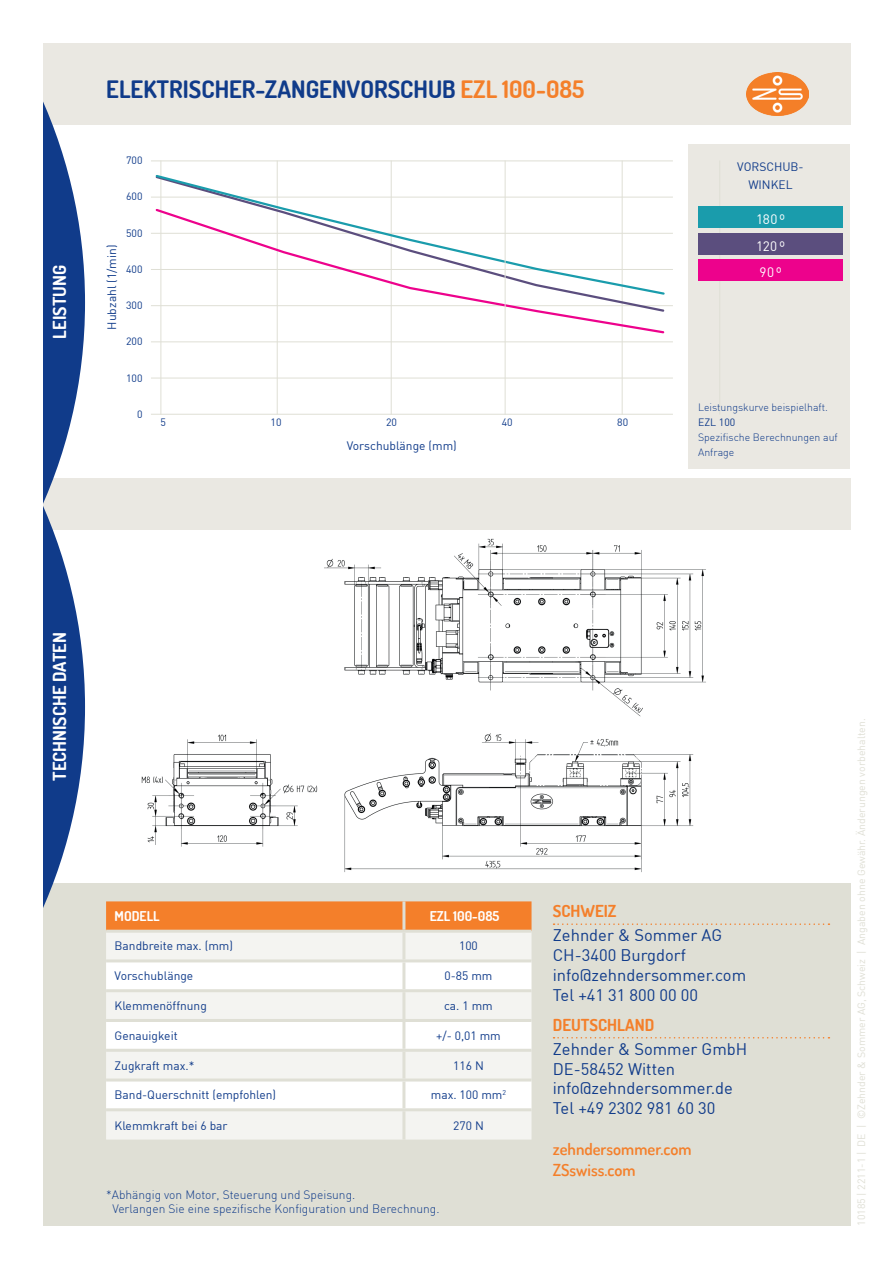
<style>
.page{position:relative;width:893px;height:1263px;background:#fff}
.page>*{position:absolute;margin:0;border:0;box-sizing:border-box;transform-origin:0 0}
.t1{font:700 24px "Dosis";color:#103b8a}
.t2{font:700 18px "Dosis";color:#fff}
.t3{font:16.5px/19.8px "DIN";color:#103b8a}
.t4{font:600 16.5px/21px "Dosis";color:#f47f2a}
.t5{font:700 16.5px "Dosis";color:#f47f2a}
.t6{font:700 13.5px "Dosis";color:#fff}
.t7{font:13.5px/26.5px "DIN";letter-spacing:.03em;color:#fff;text-align:justify}
.t8{font:12px/18px "DIN";color:#103b8a;text-align:center}
.t9{font:300 12px/13.5px "DIN";color:#103b8a}
.t10{font:10.5px "DIN";color:#dfdfd5}
.t11{font:300 10.5px/15px "DIN";color:#103b8a}
.t12{font:10.5px "DIN";color:#103b8a}
.s1{color:#f47f2a}
</style>
<div class="page">
<div style="left:43px;top:43px;width:807px;height:1177px;background:#eae8e2"></div>
<img style="left:746px;top:73px;width:63px;height:42px">
<div style="left:0;top:125px;width:893px;height:353px;background:#fff"></div>
<div style="left:0;top:678px;width:850px;height:548px;background:#dfdfd5"></div>
<div style="left:0;top:530px;width:893px;height:353px;background:#fff"></div>
<svg style="left:43px;top:102px;width:42px;height:212px;fill:#103b8a"></svg>
<svg style="left:43px;top:314px;width:42px;height:594px;fill:#103b8a"></svg>
<div style="left:0;top:0;width:43px;height:1263px;background:#fff"></div>
<div style="left:689px;top:144px;width:161px;height:324px;background:#eae8e2"></div>
<hr style="left:161px;top:160px;width:1px;height:255px;background:#dfdfd5">
<hr style="left:391px;top:160px;width:1px;height:255px;background:#dfdfd5">
<hr style="left:277px;top:160px;width:1px;height:255px;background:#dfdfd5">
<hr style="left:622px;top:161px;width:1px;height:254px;background:#dfdfd5">
<hr style="left:719px;top:160px;width:1px;height:255px;background:#dfdfd5">
<hr style="left:151px;top:161px;width:522px;height:1px;background:#dfdfd5">
<hr style="left:151px;top:233px;width:522px;height:1px;background:#dfdfd5">
<hr style="left:151px;top:341px;width:522px;height:1px;background:#dfdfd5">
<hr style="left:151px;top:414px;width:522px;height:1px;background:#dfdfd5">
<hr style="left:151px;top:197px;width:522px;height:1px;background:#dfdfd5">
<hr style="left:151px;top:269px;width:522px;height:1px;background:#dfdfd5">
<hr style="left:151px;top:305px;width:522px;height:1px;background:#dfdfd5">
<hr style="left:151px;top:378px;width:522px;height:1px;background:#dfdfd5">
<div style="left:698px;top:207px;width:145px;height:21px;background:#1a9cac"></div>
<div style="left:698px;top:233px;width:145px;height:21px;background:#5b4e7e"></div>
<div style="left:698px;top:260px;width:145px;height:21px;background:#ed028c"></div>
<svg style="left:160px;top:313px;width:505px;height:22px"></svg>
<svg style="left:160px;top:296px;width:505px;height:17px"></svg>
<svg style="left:154px;top:173px;width:512px;height:123px"></svg>
<hr style="left:505px;top:160px;width:1px;height:255px;background:#dfdfd5">
<img style="left:141px;top:538px;width:565px;height:334px">
<svg style="left:554px;top:923px;width:275px;height:2px"></svg>
<svg style="left:554px;top:1037px;width:275px;height:1px"></svg>
<svg style="left:106px;top:901px;width:425px;height:29px;background:#f3812e"></svg>
<div style="left:106px;top:933px;width:425px;height:206px;background:#f4f4f1"></div>
<svg style="left:106px;top:962px;width:425px;height:146px;background:#fafaf8"></svg>
<hr style="left:106px;top:959px;width:298px;height:3px;background:#dfdfd5">
<hr style="left:106px;top:989px;width:298px;height:3px;background:#dfdfd5">
<hr style="left:106px;top:1019px;width:298px;height:3px;background:#dfdfd5">
<hr style="left:106px;top:1049px;width:298px;height:3px;background:#dfdfd5">
<hr style="left:106px;top:1078px;width:298px;height:3px;background:#dfdfd5">
<hr style="left:106px;top:1108px;width:298px;height:3px;background:#dfdfd5">
<hr style="left:402px;top:901px;width:3px;height:29px;background:#dfdfd5">
<hr style="left:402px;top:933px;width:3px;height:26px;background:#dfdfd5">
<hr style="left:404px;top:959px;width:127px;height:3px;background:#dfdfd5">
<hr style="left:402px;top:962px;width:3px;height:27px;background:#dfdfd5">
<hr style="left:404px;top:989px;width:127px;height:3px;background:#dfdfd5">
<hr style="left:402px;top:992px;width:3px;height:27px;background:#dfdfd5">
<hr style="left:404px;top:1019px;width:127px;height:3px;background:#dfdfd5">
<hr style="left:402px;top:1022px;width:3px;height:27px;background:#dfdfd5">
<hr style="left:404px;top:1049px;width:127px;height:3px;background:#dfdfd5">
<hr style="left:402px;top:1052px;width:3px;height:26px;background:#dfdfd5">
<hr style="left:404px;top:1078px;width:127px;height:3px;background:#dfdfd5">
<hr style="left:402px;top:1081px;width:3px;height:27px;background:#dfdfd5">
<hr style="left:404px;top:1108px;width:127px;height:3px;background:#dfdfd5">
<hr style="left:402px;top:1111px;width:3px;height:28px;background:#dfdfd5">
<h2 class="t2" style="left:48px;top:339px;width:75px;rotate:-90deg">LEISTUNG</h2>
<h1 class="t1" style="left:106px;top:74px;width:480px">ELEKTRISCHER-ZANGENVORSCHUB <span class="s1">EZL 100-085</span></h1>
<p class="t8" style="left:102px;top:330px;width:86px;rotate:-90deg">Hubzahl (1/min)</p>
<p class="t12" style="left:126px;top:154px;width:18px">700</p>
<p class="t12" style="left:126px;top:190px;width:18px">600</p>
<p class="t12" style="left:126px;top:226px;width:18px">500</p>
<p class="t12" style="left:126px;top:262px;width:18px">400</p>
<p class="t12" style="left:126px;top:299px;width:18px">300</p>
<p class="t12" style="left:126px;top:335px;width:18px">200</p>
<p class="t12" style="left:126px;top:371px;width:18px">100</p>
<p class="t12" style="left:137px;top:408px;width:7px">0</p>
<p class="t12" style="left:161px;top:416px;width:7px">5</p>
<p class="t12" style="left:271px;top:416px;width:12px">10</p>
<p class="t12" style="left:386px;top:416px;width:12px">20</p>
<p class="t12" style="left:502px;top:416px;width:12px">40</p>
<p class="t12" style="left:617px;top:416px;width:12px">80</p>
<p class="t8" style="left:347px;top:437px;width:111px">Vorschublänge (mm)</p>
<p class="t8" style="left:737px;top:157px;width:68px">VORSCHUB-<br>WINKEL</p>
<p class="t7" style="left:756px;top:206px;width:31px">180º 120º 90º</p>
<p class="t11" style="left:698px;top:399px;width:131px">Leistungskurve beispielhaft.</p>
<p class="t12" style="left:698px;top:415px;width:39px">EZL 100</p>
<p class="t11" style="left:698px;top:429px;width:141px">Spezifische Berechnungen auf<br>Anfrage</p>
<h2 class="t2" style="left:48px;top:781px;width:150px;rotate:-90deg">TECHNISCHE DATEN</h2>
<p class="t6" style="left:115px;top:907px;width:47px">MODELL</p>
<p class="t6" style="left:430px;top:907px;width:71px">EZL 100-085</p>
<p class="t8" style="left:115px;top:937px;width:120px">Bandbreite max. (mm)</p>
<p class="t8" style="left:459px;top:937px;width:20px">100</p>
<p class="t8" style="left:115px;top:967px;width:80px">Vorschublänge</p>
<p class="t8" style="left:444px;top:967px;width:49px">0-85 mm</p>
<p class="t8" style="left:115px;top:996px;width:94px">Klemmenöffnung</p>
<p class="t8" style="left:444px;top:996px;width:50px">ca. 1 mm</p>
<p class="t8" style="left:115px;top:1026px;width:65px">Genauigkeit</p>
<p class="t8" style="left:436px;top:1026px;width:66px">+/- 0,01 mm</p>
<p class="t8" style="left:115px;top:1056px;width:81px">Zugkraft max.*</p>
<p class="t8" style="left:453px;top:1056px;width:32px">116 N</p>
<p class="t8" style="left:115px;top:1086px;width:163px">Band-Querschnitt (empfohlen)</p>
<p class="t8" style="left:431px;top:1086px;width:77px">max. 100 mm<sup>2</sup></p>
<p class="t8" style="left:115px;top:1116px;width:115px">Klemmkraft bei 6 bar</p>
<p class="t8" style="left:453px;top:1116px;width:32px">270 N</p>
<p class="t9" style="left:112px;top:1188px;width:329px;text-indent:-6px">*Abhängig von Motor, Steuerung und Speisung.<br>Verlangen Sie eine spezifische Konfiguration und Berechnung.</p>
<h3 class="t5" style="left:553px;top:900px;width:65px">SCHWEIZ</h3>
<h3 class="t3" style="left:553px;top:925px;width:195px">Zehnder &amp; Sommer AG<br>CH-3400 Burgdorf info@zehndersommer.com<br>Tel +41 31 800 00 00</h3>
<h3 class="t5" style="left:553px;top:1014px;width:103px">DEUTSCHLAND</h3>
<h3 class="t3" style="left:553px;top:1038px;width:196px">Zehnder &amp; Sommer GmbH<br>DE-58452 Witten info@zehndersommer.de<br>Tel +49 2302 981 60 30</h3>
<h3 class="t4" style="left:553px;top:1138px;width:140px">zehndersommer.com<br>ZSswiss.com</h3>
<p class="t10" style="left:855px;top:1226px;width:509px;rotate:-90deg">10185 | 2211-1 | DE | ©Zehnder &amp; Sommer AG, Schweiz | Angaben ohne Gewähr. Änderungen vorbehalten.</p>
</div>
